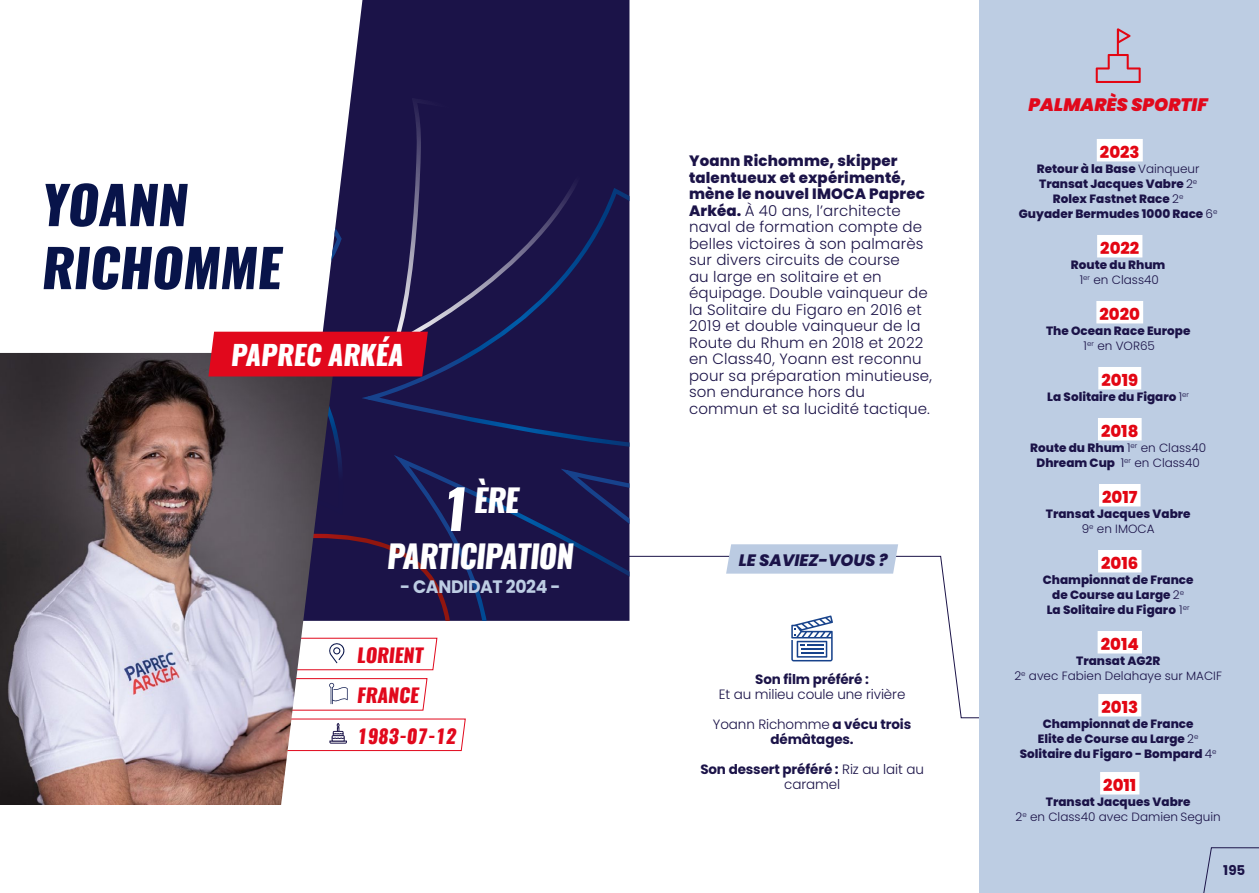
<style>
.page{position:relative;width:1259px;height:893px;background:#fff}
.page>*{position:absolute;margin:0;border:0;box-sizing:border-box;transform-origin:0 0}
.t1{font:italic 800 52.2px/63px "Oswald";color:#08144a}
.t2{font:italic 800 31.5px/55.5px "Oswald";letter-spacing:-.02em;color:#fff;text-align:center;scale:.96 1}
.t3{font:italic 800 27.15px "Oswald";color:#fff}
.t4{font:italic 800 19.2px/40.3px "Oswald";color:#e1081c}
.t5{font:italic 900 18px "Poppins";color:#e1081c}
.t6{font:700 18px "Poppins";letter-spacing:-.02em;color:#bdcde3;scale:.96 1}
.t7{font:800 16.5px "Poppins";color:#e30613}
.t8{font:italic 800 16.5px "Poppins";color:#1b1348}
.t9{font:300 15px/16.5px "Poppins";letter-spacing:.01em;color:#1b1348}
.t10{font:700 13.5px/15px "Poppins";letter-spacing:-.01em;color:#1b1348;text-align:center}
.t11{font:300 13.5px "Poppins";letter-spacing:-.01em;color:#1b1348}
.t12{font:800 12px/15px "Poppins";color:#1b1348;text-align:center}
.t13{font:300 12px/15px "Poppins";color:#1b1348;text-align:center}
.s1{font-size:54px}
.s2{font-weight:800}
.s3{font-weight:300}
</style>
<div class="page">
<div style="left:354px;top:0;width:275px;height:69px;background:#1b1348"></div>
<svg style="left:335px;top:637px;width:103px;height:34px"></svg>
<svg style="left:335px;top:678px;width:93px;height:33px"></svg>
<img style="left:0;top:353px;width:335px;height:452px">
<svg style="left:208px;top:69px;width:421px;height:552px;background:#4d3f66"></svg>
<svg style="left:726px;top:544px;width:172px;height:30px;background:#becde3"></svg>
<div style="left:979px;top:0;width:280px;height:893px;background:#bdcde3"></div>
<div style="left:1096px;top:139px;width:46px;height:22px;background:#fff"></div>
<div style="left:1097px;top:235px;width:45px;height:22px;background:#fff"></div>
<div style="left:1096px;top:301px;width:47px;height:22px;background:#fff"></div>
<div style="left:1098px;top:367px;width:43px;height:22px;background:#fff"></div>
<div style="left:1098px;top:418px;width:43px;height:22px;background:#fff"></div>
<div style="left:1099px;top:484px;width:41px;height:22px;background:#fff"></div>
<div style="left:1098px;top:550px;width:43px;height:22px;background:#fff"></div>
<div style="left:1097px;top:631px;width:45px;height:22px;background:#fff"></div>
<div style="left:1098px;top:694px;width:43px;height:22px;background:#fff"></div>
<div style="left:1100px;top:772px;width:39px;height:22px;background:#fff"></div>
<svg style="left:791px;top:615px;width:42px;height:46px"></svg>
<hr style="left:800px;top:648px;width:23px;height:2px;background:#17428b">
<hr style="left:800px;top:652px;width:23px;height:2px;background:#17428b">
<svg style="left:1203px;top:847px;width:56px;height:46px"></svg>
<svg style="left:1095px;top:28px;width:45px;height:55px"></svg>
<svg style="left:225px;top:718px;width:241px;height:33px"></svg>
<h1 class="t1" style="left:42px;top:176px;width:241px">YOANN<br>RICHOMME</h1>
<h3 class="t3" style="left:231px;top:336px;width:174px">PAPREC ARKÉA</h3>
<h2 class="t2" style="left:387px;top:474px;width:196px"><span class="s1">1</span> ÈRE<br>PARTICIPATION</h2>
<p class="t6" style="left:400px;top:576px;width:168px">- CANDIDAT 2024 -</p>
<p class="t4" style="left:357px;top:636px;width:101px">LORIENT<br>FRANCE<br>1983-07-12</p>
<p class="t9" style="left:689px;top:153px;width:244px"><span class="s2">Yoann Richomme, skipper talentueux et expérimenté, mène le nouvel IMOCA Paprec<br>Arkéa.</span> À 40 ans, l’architecte naval de formation compte de belles victoires à son palmarès sur divers circuits de course<br>au large en solitaire et en équipage. Double vainqueur de la Solitaire du Figaro en 2016 et<br>2019 et double vainqueur de la<br>Route du Rhum en 2018 et 2022 en Class40, Yoann est reconnu pour sa préparation minutieuse, son endurance hors du commun et sa lucidité tactique.</p>
<p class="t8" style="left:738px;top:551px;width:151px">LE SAVIEZ-VOUS ?</p>
<p class="t10" style="left:755px;top:672px;width:115px">Son film préféré :</p>
<p class="t11" style="left:719px;top:687px;width:188px">Et au milieu coule une rivière</p>
<p class="t10" style="left:713px;top:717px;width:200px"><span class="s3">Yoann Richomme</span> a vécu trois démâtages.</p>
<p class="t10" style="left:700px;top:762px;width:225px">Son dessert préféré : <span class="s3">Riz au lait au caramel</span></p>
<p class="t5" style="left:1028px;top:94px;width:181px">PALMARÈS SPORTIF</p>
<p class="t7" style="left:1100px;top:142px;width:41px">2023</p>
<p class="t12" style="left:1019px;top:161px;width:200px">Retour à la Base <span class="s3">Vainqueur<br></span>Transat Jacques Vabre <span class="s3">2</span><sup>e<br></sup>Rolex Fastnet Race <span class="s3">2</span><sup>e<br></sup>Guyader Bermudes 1000 Race <span class="s3">6</span><sup>e</sup></p>
<p class="t7" style="left:1100px;top:238px;width:41px">2022</p>
<p class="t12" style="left:1071px;top:257px;width:96px">Route du Rhum<br><span class="s3">1</span><sup>er</sup> <span class="s3">en Class40</span></p>
<p class="t7" style="left:1099px;top:304px;width:42px">2020</p>
<p class="t12" style="left:1046px;top:323px;width:146px">The Ocean Race Europe<br><span class="s3">1</span><sup>er</sup> <span class="s3">en VOR65</span></p>
<p class="t7" style="left:1101px;top:370px;width:38px">2019</p>
<p class="t12" style="left:1047px;top:389px;width:143px">La Solitaire du Figaro <span class="s3">1</span><sup>er</sup></p>
<p class="t7" style="left:1101px;top:421px;width:39px">2018</p>
<p class="t12" style="left:1030px;top:440px;width:177px">Route du Rhum <span class="s3">1</span><sup>er</sup> <span class="s3">en Class40<br></span>Dhream Cup <span class="s3">1</span><sup>er</sup> <span class="s3">en Class40</span></p>
<p class="t7" style="left:1102px;top:487px;width:37px">2017</p>
<p class="t12" style="left:1045px;top:506px;width:146px">Transat Jacques Vabre<br><span class="s3">9</span><sup>e</sup> <span class="s3">en IMOCA</span></p>
<p class="t7" style="left:1101px;top:553px;width:39px">2016</p>
<p class="t12" style="left:1042px;top:572px;width:152px">Championnat de France de Course au Large <span class="s3">2</span><sup>e<br></sup>La Solitaire du Figaro <span class="s3">1</span><sup>er</sup></p>
<p class="t7" style="left:1100px;top:634px;width:40px">2014</p>
<p class="t13" style="left:1014px;top:653px;width:209px"><span class="s2">Transat AG2R<br></span>2<sup>e</sup> avec Fabien Delahaye sur MACIF</p>
<p class="t7" style="left:1101px;top:697px;width:38px">2013</p>
<p class="t12" style="left:1020px;top:716px;width:198px">Championnat de France<br>Elite de Course au Large <span class="s3">2</span><sup>e<br></sup>Solitaire du Figaro - Bompard <span class="s3">4</span><sup>e</sup></p>
<p class="t7" style="left:1103px;top:775px;width:34px">2011</p>
<p class="t13" style="left:1015px;top:794px;width:207px"><span class="s2">Transat Jacques Vabre<br></span>2<sup>e</sup> en Class40 avec Damien Seguin</p>
<p class="t10" style="left:1223px;top:863px;width:24px">195</p>
</div>
